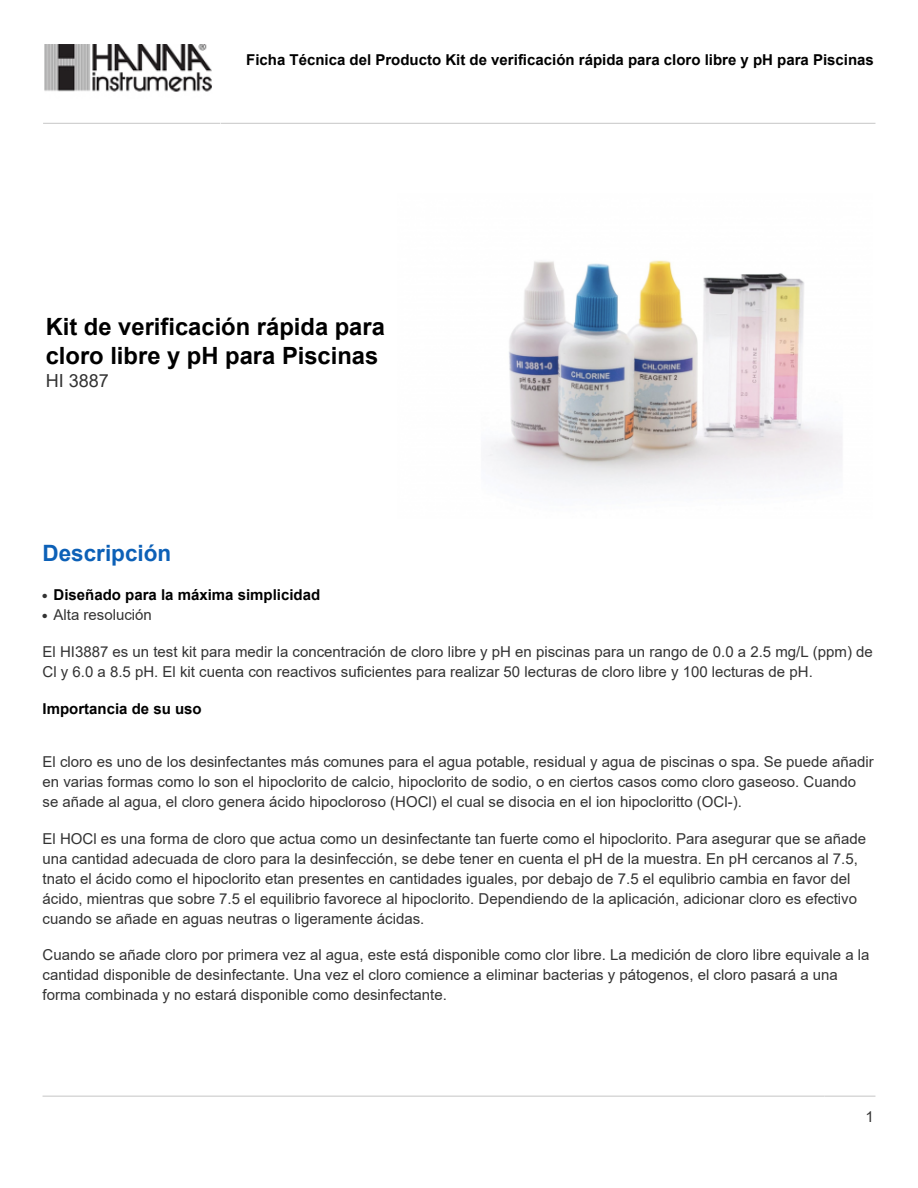
<style>
.page{position:relative;width:918px;height:1188px;background:#fff}
.page>*{position:absolute;margin:0;border:0;box-sizing:border-box;transform-origin:0 0}
.t1{font:700 23.7px/28.5px "Arial";color:#000}
.t2{font:700 22.5px "Arial";color:#0c60b7}
.t3{font:18px "Arial";color:#333}
.t4{font:15px/20px "Arial";color:#333}
.t5{font:700 15px "Arial";color:#000}
.s1{color:#333}
</style>
<div class="page">
<img style="left:44px;top:44px;width:168px;height:48px">
<hr style="left:43px;top:123px;width:177px;height:1px;background:#ccc">
<hr style="left:221px;top:123px;width:654px;height:1px;background:#ccc">
<hr style="left:43px;top:1096px;width:781px;height:1px;background:#ccc">
<hr style="left:825px;top:1096px;width:50px;height:1px;background:#ccc">
<img style="left:488px;top:260px;width:354px;height:228px">
<p class="t5" style="left:246px;top:49px;width:629px">Ficha Técnica del Producto Kit de verificación rápida para cloro libre y pH para Piscinas</p>
<h1 class="t1" style="left:46px;top:313px;width:341px">Kit de verificación rápida para cloro libre y pH para Piscinas</h1>
<p class="t3" style="left:46px;top:368px;width:65px">HI 3887</p>
<h2 class="t2" style="left:43px;top:537px;width:130px">Descripción</h2>
<p class="t5" style="left:43px;top:584px;width:279px"><span class="s1">●</span> Diseñado para la máxima simplicidad</p>
<p class="t4" style="left:43px;top:605px;width:111px">● Alta resolución</p>
<p class="t4" style="left:43px;top:642px;width:832px">El HI3887 es un test kit para medir la concentración de cloro libre y pH en piscinas para un rango de 0.0 a 2.5 mg/L (ppm) de<br>Cl y 6.0 a 8.5 pH. El kit cuenta con reactivos suficientes para realizar 50 lecturas de cloro libre y 100 lecturas de pH.</p>
<p class="t5" style="left:43px;top:698px;width:161px">Importancia de su uso</p>
<p class="t4" style="left:43px;top:752px;width:833px">El cloro es uno de los desinfectantes más comunes para el agua potable, residual y agua de piscinas o spa. Se puede añadir en varias formas como lo son el hipoclorito de calcio, hipoclorito de sodio, o en ciertos casos como cloro gaseoso. Cuando se añade al agua, el cloro genera ácido hipocloroso (HOCl) el cual se disocia en el ion hipocloritto (OCl-).</p>
<p class="t4" style="left:43px;top:828px;width:825px">El HOCl es una forma de cloro que actua como un desinfectante tan fuerte como el hipoclorito. Para asegurar que se añade una cantidad adecuada de cloro para la desinfección, se debe tener en cuenta el pH de la muestra. En pH cercanos al 7.5, tnato el ácido como el hipoclorito etan presentes en cantidades iguales, por debajo de 7.5 el equlibrio cambia en favor del ácido, mientras que sobre 7.5 el equilibrio favorece al hipoclorito. Dependiendo de la aplicación, adicionar cloro es efectivo cuando se añade en aguas neutras o ligeramente ácidas.</p>
<p class="t4" style="left:43px;top:945px;width:829px">Cuando se añade cloro por primera vez al agua, este está disponible como clor libre. La medición de cloro libre equivale a la cantidad disponible de desinfectante. Una vez el cloro comience a eliminar bacterias y pátogenos, el cloro pasará a una forma combinada y no estará disponible como desinfectante.</p>
<p class="t4" style="left:866px;top:1107px;width:10px">1</p>
</div>
